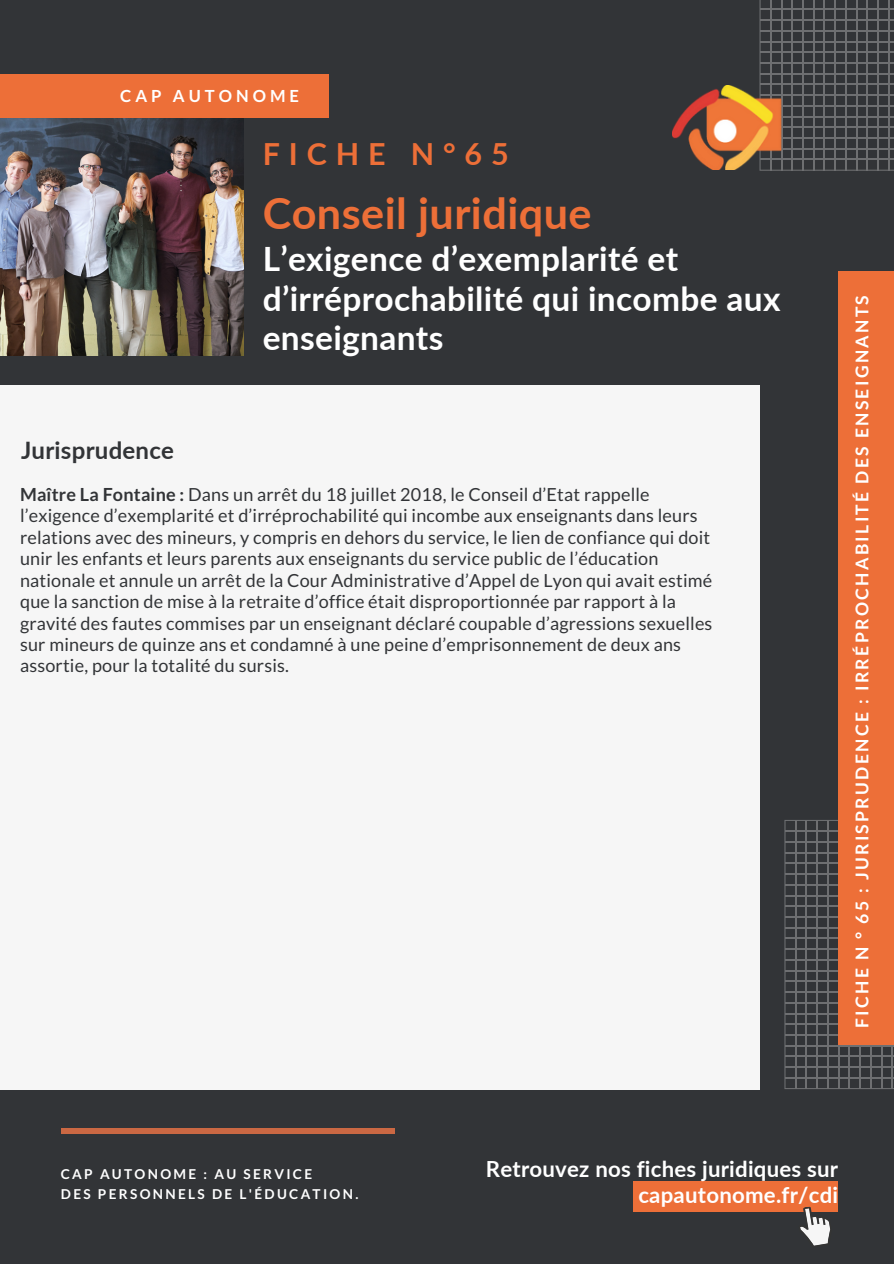
<style>
.page{position:relative;width:894px;height:1264px;background:#fff}
.page>*{position:absolute;margin:0;border:0;box-sizing:border-box;transform-origin:0 0}
.t1{font:700 43.2px "Lato";letter-spacing:.01em;color:#ed6f38}
.t2{font:700 33.45px/39.5px "Lato";letter-spacing:.01em;color:#fff}
.t3{font:700 30.45px "Lato";letter-spacing:.295em;color:#ed6f38}
.t4{font:700 24px "Lato";letter-spacing:.01em;color:#323437}
.t5{font:700 22.2px/26.1px "Lato";letter-spacing:.01em;color:#fff;text-align:right}
.t6{font:18px/21.5px "Lato";letter-spacing:.01em;color:#323437}
.t7{font:700 17.55px "Lato";letter-spacing:.13em;color:#fff}
.t8{font:700 16.65px "Lato";letter-spacing:.24em;color:#fff}
.t9{font:700 13.65px "Lato";letter-spacing:.17em;color:#fff}
.s1{font-weight:700}
</style>
<div class="page">
<div style="left:0;top:0;width:893px;height:1263px;background:#323437"></div>
<div style="left:633px;top:1181px;width:204px;height:30px;background:#ed6f38"></div>
<svg style="left:759px;top:0;width:134px;height:171px"></svg>
<svg style="left:784px;top:820px;width:109px;height:269px"></svg>
<img style="left:672px;top:86px;width:110px;height:83px">
<div style="left:61px;top:1128px;width:333px;height:5px;background:#cb6843"></div>
<svg style="left:794px;top:1206px;width:40px;height:40px"></svg>
<img style="left:0;top:117px;width:244px;height:239px">
<div style="left:0;top:74px;width:328px;height:43px;background:#ed6f38"></div>
<div style="left:838px;top:271px;width:55px;height:774px;background:#ed6f38"></div>
<div style="left:0;top:385px;width:759px;height:704px;background:#f6f6f6"></div>
<p class="t8" style="left:120px;top:85px;width:180px">CAP AUTONOME</p>
<p class="t3" style="left:262px;top:135px;width:247px">FICHE N°65</p>
<p class="t1" style="left:262px;top:187px;width:330px">Conseil juridique</p>
<p class="t4" style="left:21px;top:435px;width:154px">Jurisprudence</p>
<p class="t2" style="left:262px;top:239px;width:519px">L’exigence d’exemplarité et d’irréprochabilité qui incombe aux enseignants</p>
<p class="t6" style="left:20px;top:483px;width:693px"><span class="s1">Maître La Fontaine :</span> Dans un arrêt du 18 juillet 2018, le Conseil d’Etat rappelle l’exigence d’exemplarité et d’irréprochabilité qui incombe aux enseignants dans leurs relations avec des mineurs, y compris en dehors du service, le lien de confiance qui doit unir les enfants et leurs parents aux enseignants du service public de l’éducation nationale et annule un arrêt de la Cour Administrative d’Appel de Lyon qui avait estimé que la sanction de mise à la retraite d’office était disproportionnée par rapport à la gravité des fautes commises par un enseignant déclaré coupable d’agressions sexuelles sur mineurs de quinze ans et condamné à une peine d’emprisonnement de deux ans assortie, pour la totalité du sursis.</p>
<p class="t7" style="left:851px;top:1027px;width:734px;rotate:-90deg">FICHE N ° 65 : JURISPRUDENCE : IRRÉPROCHABILITÉ DES ENSEIGNANTS</p>
<p class="t9" style="left:61px;top:1164px;width:253px">CAP AUTONOME : AU SERVICE</p>
<p class="t9" style="left:61px;top:1185px;width:299px">DES PERSONNELS DE L'ÉDUCATION.</p>
<p class="t5" style="left:486px;top:1154px;width:354px">Retrouvez nos fiches juridiques sur capautonome.fr/cdi</p>
</div>
